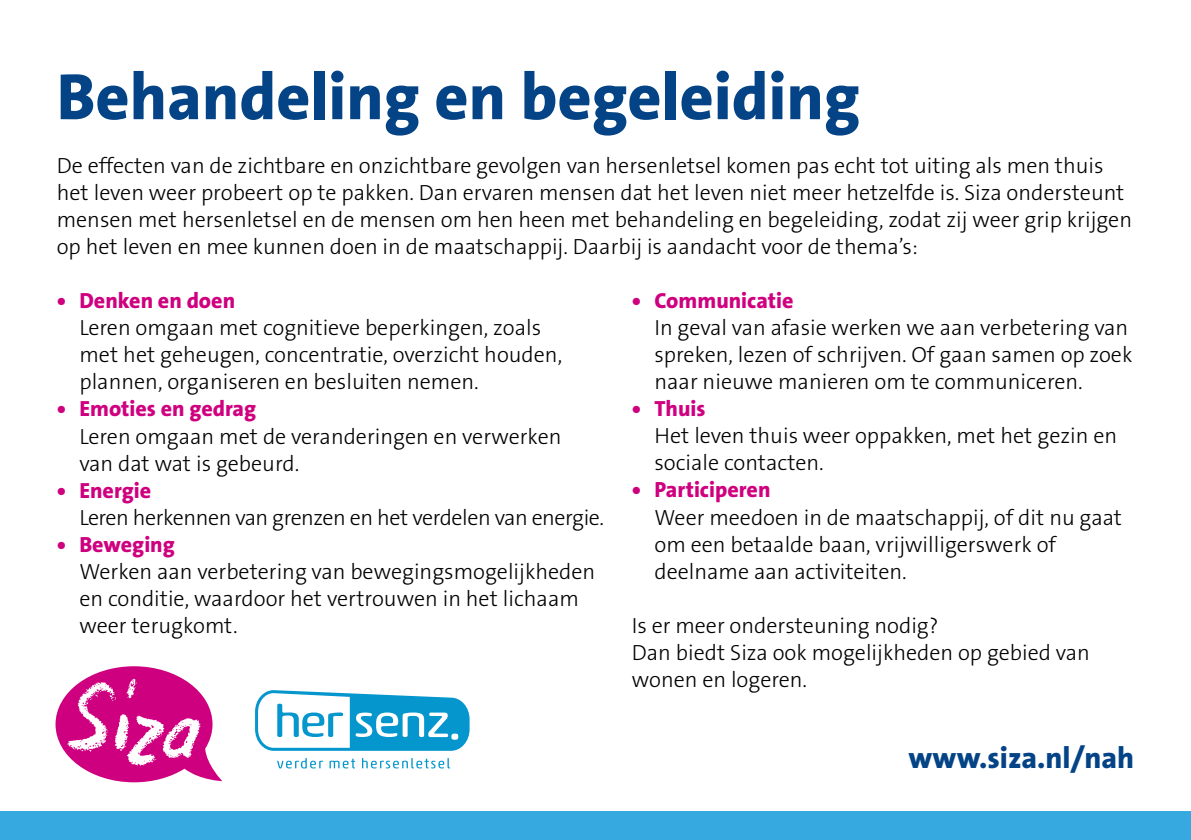
<style>
.page{position:relative;width:1191px;height:840px;background:#fff}
.page>*{position:absolute;margin:0;border:0;box-sizing:border-box;transform-origin:0 0}
.t1{font:800 66px "The Sans B8";color:#044486}
.t2{font:800 30px "The Sans B8";color:#044486}
.t3{font:300 22px/27px "The Sans B3";color:#000}
.t4{font:800 22px "The Sans B8";color:#cf007f}
.t5{font:300 22px "The Sans B3";letter-spacing:-.02em;color:#000}
</style>
<div class="page">
<svg style="left:56px;top:666px;width:166px;height:115px"></svg>
<svg style="left:277px;top:758px;width:46px;height:10px"></svg>
<svg style="left:329px;top:758px;width:26px;height:10px"></svg>
<svg style="left:362px;top:758px;width:88px;height:10px"></svg>
<svg style="left:255px;top:690px;width:214px;height:60px"></svg>
<div style="left:0;top:811px;width:1191px;height:28px;background:#36a9e1"></div>
<h1 class="t1" style="left:57px;top:61px;width:805px">Behandeling en begeleiding</h1>
<p class="t3" style="left:57px;top:153px;width:1076px">De effecten van de zichtbare en onzichtbare gevolgen van hersenletsel komen pas echt tot uiting als men thuis het leven weer probeert op te pakken. Dan ervaren mensen dat het leven niet meer hetzelfde is. Siza ondersteunt mensen met hersenletsel en de mensen om hen heen met behandeling en begeleiding, zodat zij weer grip krijgen op het leven en mee kunnen doen in de maatschappij. Daarbij is aandacht voor de thema’s:</p>
<p class="t4" style="left:57px;top:289px;width:180px">• Denken en doen</p>
<p class="t3" style="left:79px;top:315px;width:484px">Leren omgaan met cognitieve beperkingen, zoals met het geheugen, concentratie, overzicht houden, plannen, organiseren en besluiten nemen.</p>
<p class="t4" style="left:57px;top:397px;width:201px">• Emoties en gedrag</p>
<p class="t3" style="left:79px;top:423px;width:483px">Leren omgaan met de veranderingen en verwerken van dat wat is gebeurd.</p>
<p class="t4" style="left:57px;top:478px;width:96px">• Energie</p>
<p class="t5" style="left:79px;top:505px;width:526px">Leren herkennen van grenzen en het verdelen van energie.</p>
<p class="t4" style="left:57px;top:532px;width:120px">• Beweging</p>
<p class="t3" style="left:79px;top:558px;width:517px">Werken aan verbetering van bewegingsmogelijkheden en conditie, waardoor het vertrouwen in het lichaam weer terugkomt.</p>
<p class="t4" style="left:632px;top:289px;width:163px">• Communicatie</p>
<p class="t3" style="left:654px;top:315px;width:479px">In geval van afasie werken we aan verbetering van spreken, lezen of schrijven. Of gaan samen op zoek naar nieuwe manieren om te communiceren.</p>
<p class="t4" style="left:632px;top:397px;width:75px">• Thuis</p>
<p class="t3" style="left:654px;top:423px;width:464px">Het leven thuis weer oppakken, met het gezin en sociale contacten.</p>
<p class="t4" style="left:632px;top:478px;width:140px">• Participeren</p>
<p class="t3" style="left:654px;top:504px;width:469px">Weer meedoen in de maatschappij, of dit nu gaat om een betaalde baan, vrijwilligerswerk of deelname aan activiteiten.</p>
<p class="t3" style="left:632px;top:612px;width:459px">Is er meer ondersteuning nodig?<br>Dan biedt Siza ook mogelijkheden op gebied van wonen en logeren.</p>
<h2 class="t2" style="left:908px;top:741px;width:227px">www.siza.nl/nah</h2>
</div>
